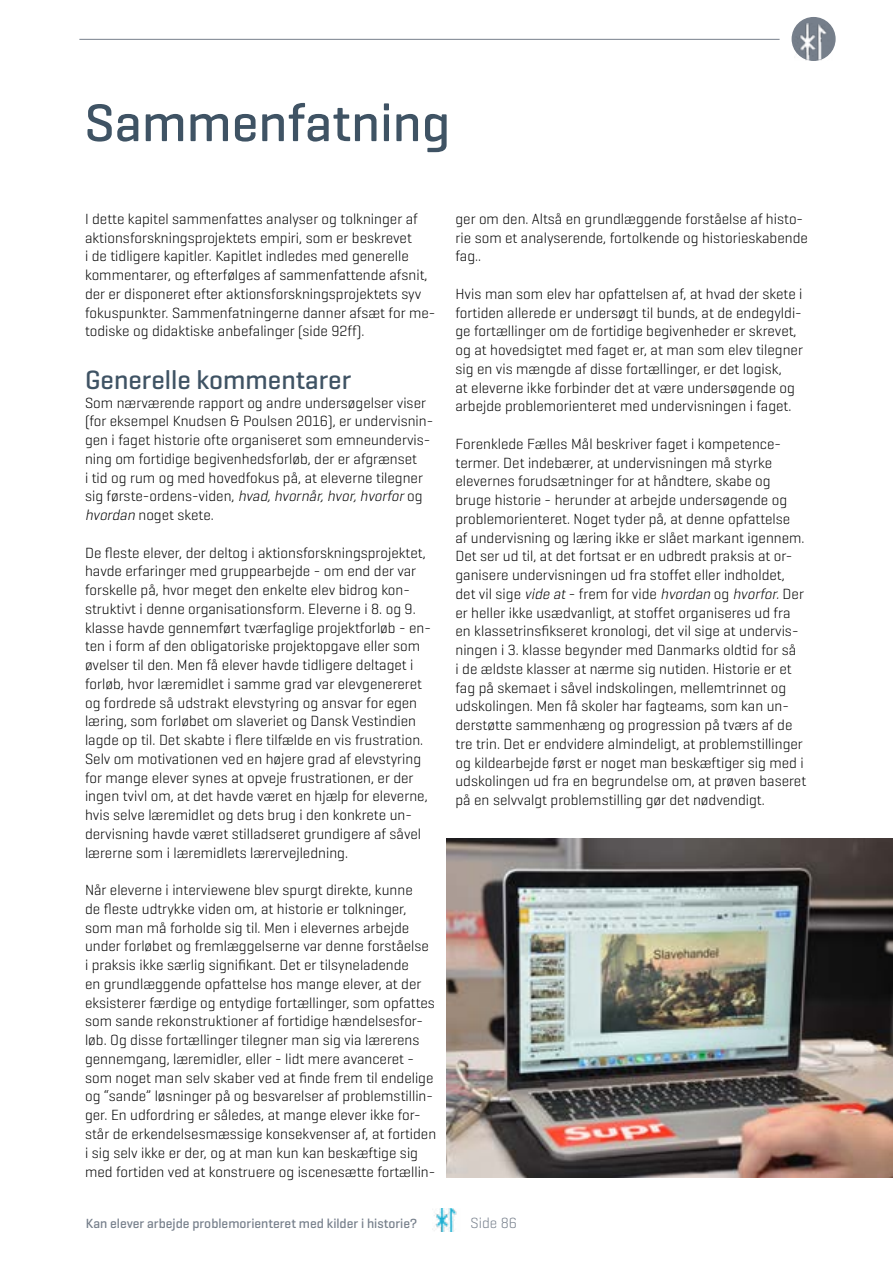
<style>
.page{position:relative;width:893px;height:1263px;background:#fff}
.page>*{position:absolute;margin:0;border:0;box-sizing:border-box;transform-origin:0 0}
.t1{font:500 54px "Geogrotesque";color:#3f5364}
.t2{font:500 27px "Geogrotesque";color:#3f5364}
.t3{font:300 15px/18.8px "Geogrotesque";color:#000}
.t4{font:300 15px "Geogrotesque";color:#767f8b}
.t5{font:500 13.5px "Geogrotesque";color:#767f8b}
.s1{font-style:italic}
</style>
<div class="page">
<hr style="left:79px;top:39px;width:701px;height:1px;background:#767f8b">
<div style="left:792px;top:18px;width:43px;height:42px;background:#767f8b;border-radius:50%"></div>
<div style="left:792px;top:17px;width:44px;height:44px;border:2px solid #767f8b;border-radius:50%"></div>
<img style="left:795px;top:23px;width:37px;height:38px">
<img style="left:432px;top:1209px;width:25px;height:22px">
<img style="left:446px;top:838px;width:447px;height:339px">
<h1 class="t1" style="left:85px;top:89px;width:367px">Sammenfatning</h1>
<p class="t3" style="left:85px;top:209px;width:352px">I dette kapitel sammenfattes analyser og tolkninger af aktionsforskningsprojektets empiri, som er beskrevet<br>i de tidligere kapitler. Kapitlet indledes med generelle kommentarer, og efterfølges af sammenfattende afsnit, der er disponeret efter aktionsforskningsprojektets syv fokuspunkter. Sammenfatningerne danner afsæt for me&shy;todiske og didaktiske anbefalinger (side 92ff).</p>
<h2 class="t2" style="left:85px;top:363px;width:268px">Generelle kommentarer</h2>
<p class="t3" style="left:85px;top:393px;width:350px">Som nærværende rapport og andre undersøgelser viser (for eksempel Knudsen &amp; Poulsen 2016), er undervisnin&shy;gen i faget historie ofte organiseret som emneundervis&shy;ning om fortidige begivenhedsforløb, der er afgrænset<br>i tid og rum og med hovedfokus på, at eleverne tilegner sig første-ordens-viden, <span class="s1">hvad,hvornår,hvor,hvorfor</span>og <span class="s1">hvordan</span> noget skete.</p>
<p class="t3" style="left:85px;top:543px;width:347px">De fleste elever, der deltog i aktionsforskningsprojektet, havde erfaringer med gruppearbejde - om end der var forskelle på, hvor meget den enkelte elev bidrog kon&shy;struktivt i denne organisationsform. Eleverne i 8. og 9. klasse havde gennemført tværfaglige projektforløb - en&shy;ten i form af den obligatoriske projektopgave eller som øvelser til den. Men få elever havde tidligere deltaget i forløb, hvor læremidlet i samme grad var elevgenereret og fordrede så udstrakt elevstyring og ansvar for egen læring, som forløbet om slaveriet og Dansk Vestindien lagde op til. Det skabte i flere tilfælde en vis frustration.<br>Selv om motivationen ved en højere grad af elevstyring for mange elever synes at opveje frustrationen, er der ingen tvivl om, at det havde været en hjælp for eleverne, hvis selve læremidlet og dets brug i den konkrete un&shy;dervisning havde været stilladseret grundigere af såvel lærerne som i læremidlets lærervejledning.</p>
<p class="t3" style="left:85px;top:880px;width:353px">Når eleverne i interviewene blev spurgt direkte, kunne<br>de fleste udtrykke viden om, at historie er tolkninger, som man må forholde sig til. Men i elevernes arbejde under forløbet og fremlæggelserne var denne forståelse<br>i praksis ikke særlig signifikant. Det er tilsyneladende<br>en grundlæggende opfattelse hos mange elever, at der eksisterer færdige og entydige fortællinger, som opfattes som sande rekonstruktioner af fortidige hændelsesfor&shy;løb. Og disse fortællinger tilegner man sig via lærerens gennemgang, læremidler, eller - lidt mere avanceret - som noget man selv skaber ved at finde frem til endelige og “sande” løsninger på og besvarelser af problemstillin&shy;ger. En udfordring er således, at mange elever ikke for&shy;står de erkendelsesmæssige konsekvenser af, at fortiden i sig selv ikke er der, og at man kun kan beskæftige sig med fortiden ved at konstruere og iscenesætte fortællin-</p>
<p class="t3" style="left:455px;top:209px;width:354px">ger om den. Altså en grundlæggende forståelse af histo&shy;rie som et analyserende, fortolkende og historieskabende fag..</p>
<p class="t3" style="left:455px;top:284px;width:349px">Hvis man som elev har opfattelsen af, at hvad der skete i fortiden allerede er undersøgt til bunds, at de endegyldi&shy;ge fortællinger om de fortidige begivenheder er skrevet, og at hovedsigtet med faget er, at man som elev tilegner sig en vis mængde af disse fortællinger, er det logisk,<br>at eleverne ikke forbinder det at være undersøgende og arbejde problemorienteret med undervisningen i faget.</p>
<p class="t3" style="left:455px;top:434px;width:352px">Forenklede Fælles Mål beskriver faget i kompetence&shy;termer. Det indebærer, at undervisningen må styrke elevernes forudsætninger for at håndtere, skabe og bruge historie - herunder at arbejde undersøgende og problemorienteret. Noget tyder på, at denne opfattelse<br>af undervisning og læring ikke er slået markant igennem.<br>Det ser ud til, at det fortsat er en udbredt praksis at or&shy;ganisere undervisningen ud fra stoffet eller indholdet, det vil sige <span class="s1">vide at</span>- frem for vide <span class="s1">hvordan</span> og <span class="s1">hvorfor.</span>Der er heller ikke usædvanligt, at stoffet organiseres ud fra en klassetrinsfikseret kronologi, det vil sige at undervis&shy;ningen i 3. klasse begynder med Danmarks oldtid for så<br>i de ældste klasser at nærme sig nutiden. Historie er et fag på skemaet i såvel indskolingen, mellemtrinnet og udskolingen. Men få skoler har fagteams, som kan un&shy;derstøtte sammenhæng og progression på tværs af de tre trin. Det er endvidere almindeligt, at problemstillinger og kildearbejde først er noget man beskæftiger sig med i udskolingen ud fra en begrundelse om, at prøven baseret på en selvvalgt problemstilling gør det nødvendigt.</p>
<p class="t5" style="left:86px;top:1215px;width:333px">Kan elever arbejde problemorienteret med kilder i historie?</p>
<p class="t4" style="left:471px;top:1214px;width:48px">Side 86</p>
</div>
